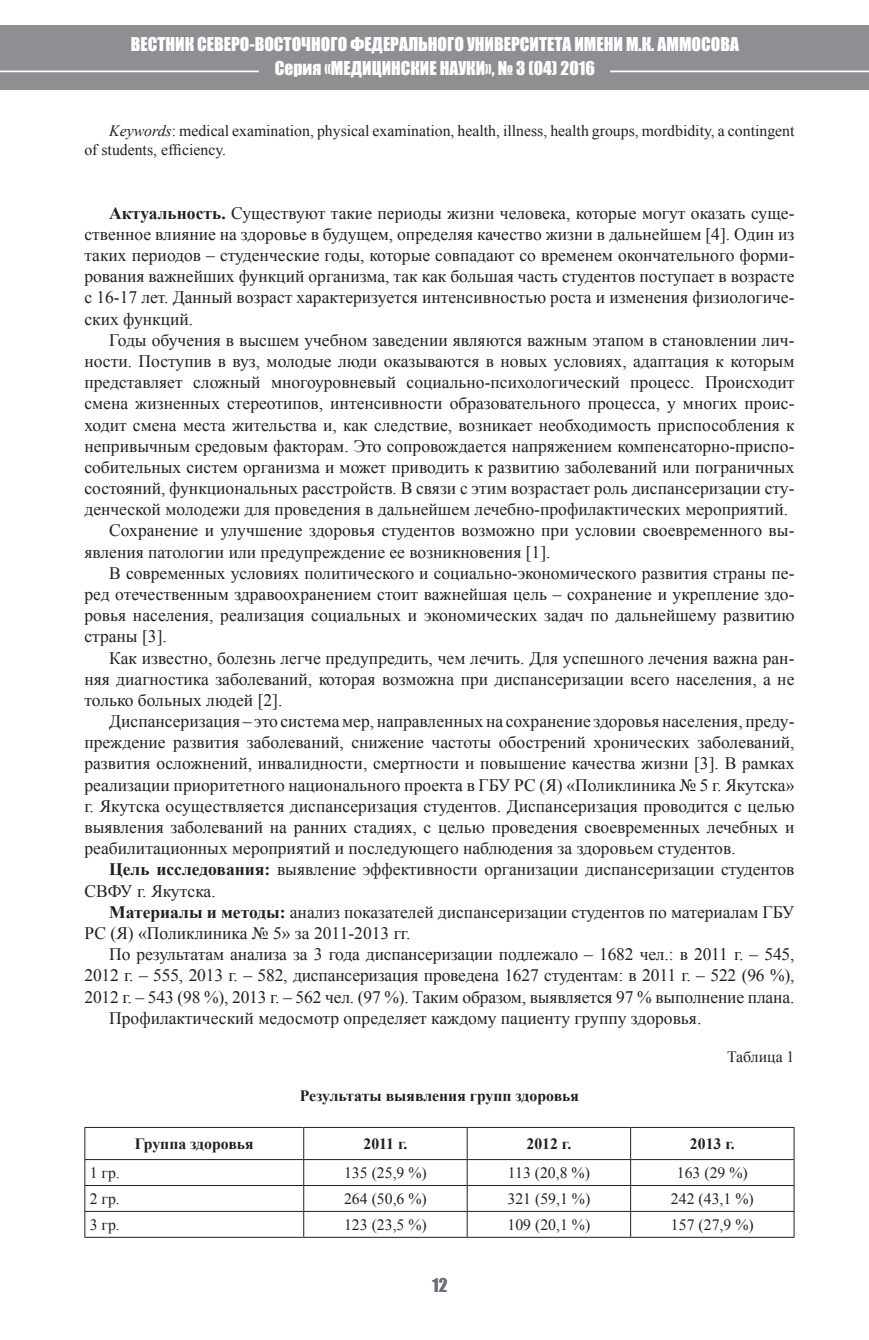
<style>
.page{position:relative;width:869px;height:1340px;background:#fff}
.page>*{position:absolute;margin:0;border:0;box-sizing:border-box;transform-origin:0 0}
.Обычный__веб{font:17.5px/21.2px "Times New Roman";color:#231f20;text-align:justify}
.Основной_текст{font:17.5px/21.2px "Times New Roman";color:#231f20;text-align:justify}
.Обычный{font:17.5px/21.2px "Times New Roman";color:#231f20;text-align:justify}
.t1{font:17.5px/24.5px "Impact";color:#fff;text-align:center}
.t2{font:17.5px "Impact";color:#6c6d70}
.Обычный-2{font:15.75px/19.2px "Times New Roman";color:#231f20}
.Обычный-3{font:700 15.75px "Times New Roman";color:#231f20}
.s1{font-style:italic}
.s2{font-weight:700}
</style>
<div class="page">
<div style="left:0;top:25px;width:868px;height:64px;background:#8d8f92"></div>
<hr style="left:0;top:71px;width:259px;height:1px;background:#fff">
<hr style="left:610px;top:71px;width:258px;height:1px;background:#fff">
<hr style="left:84px;top:1126px;width:219px;height:1px;background:#231f20">
<hr style="left:84px;top:1127px;width:1px;height:32px;background:#231f20">
<hr style="left:303px;top:1126px;width:164px;height:1px;background:#231f20">
<hr style="left:303px;top:1127px;width:1px;height:32px;background:#231f20">
<hr style="left:467px;top:1126px;width:163px;height:1px;background:#231f20">
<hr style="left:466px;top:1127px;width:1px;height:32px;background:#231f20">
<hr style="left:630px;top:1126px;width:164px;height:1px;background:#231f20">
<hr style="left:630px;top:1127px;width:1px;height:32px;background:#231f20">
<hr style="left:793px;top:1127px;width:1px;height:32px;background:#231f20">
<hr style="left:84px;top:1159px;width:219px;height:1px;background:#231f20">
<hr style="left:303px;top:1159px;width:164px;height:1px;background:#231f20">
<hr style="left:467px;top:1159px;width:163px;height:1px;background:#231f20">
<hr style="left:630px;top:1159px;width:164px;height:1px;background:#231f20">
<hr style="left:84px;top:1185px;width:219px;height:1px;background:#231f20">
<hr style="left:303px;top:1185px;width:164px;height:1px;background:#231f20">
<hr style="left:467px;top:1185px;width:163px;height:1px;background:#231f20">
<hr style="left:630px;top:1185px;width:164px;height:1px;background:#231f20">
<hr style="left:84px;top:1210px;width:219px;height:1px;background:#231f20">
<svg style="left:84px;top:1159px;width:1px;height:77px"></svg>
<hr style="left:303px;top:1210px;width:164px;height:1px;background:#231f20">
<svg style="left:303px;top:1159px;width:1px;height:77px"></svg>
<hr style="left:467px;top:1210px;width:163px;height:1px;background:#231f20">
<svg style="left:466px;top:1159px;width:1px;height:77px"></svg>
<hr style="left:630px;top:1210px;width:164px;height:1px;background:#231f20">
<svg style="left:630px;top:1159px;width:1px;height:77px"></svg>
<svg style="left:793px;top:1159px;width:1px;height:77px"></svg>
<hr style="left:84px;top:1236px;width:219px;height:1px;background:#231f20">
<hr style="left:303px;top:1236px;width:164px;height:1px;background:#231f20">
<hr style="left:467px;top:1236px;width:163px;height:1px;background:#231f20">
<hr style="left:630px;top:1236px;width:164px;height:1px;background:#231f20">
<p class="t1" style="left:131px;top:31px;width:609px">ВЕСТНИК СЕВЕРО-ВОСТОЧНОГО ФЕДЕРАЛЬНОГО УНИВЕРСИТЕТА ИМЕНИ М.К. АММОСОВА<br>Серия «МЕДИЦИНСКИЕ НАУКИ», № 3 (04) 2016</p>
<p class="Обычный-2" style="left:84px;top:121px;width:711px;text-indent:25px"><span class="s1">Keywords</span>: medical examination, physical examination, health, illness, health groups, mordbidity, a contingent of students, efficiency.</p>
<p class="Обычный__веб" style="left:84px;top:202px;width:711px;text-indent:25px"><span class="s2">Актуальность.</span> Существуют такие периоды жизни человека, которые могут оказать суще&shy;ственное влияние на здоровье в будущем, определяя качество жизни в дальнейшем [4]. Один из таких периодов – студенческие годы, которые совпадают со временем окончательного форми&shy;рования важнейших функций организма, так как большая часть студентов поступает в возрасте с 16-17 лет. Данный возраст характеризуется интенсивностью роста и изменения физиологиче&shy;ских функций.</p>
<p class="Основной_текст" style="left:84px;top:329px;width:711px;text-indent:25px">Годы обучения в высшем учебном заведении являются важным этапом в становлении лич&shy;ности. Поступив в вуз, молодые люди оказываются в новых условиях, адаптация к которым представляет сложный многоуровневый социально-психологический процесс. Происходит смена жизненных стереотипов, интенсивности образовательного процесса, у многих проис&shy;ходит смена места жительства и, как следствие, возникает необходимость приспособления к непривычным средовым факторам. Это сопровождается напряжением компенсаторно-приспо&shy;собительных систем организма и может приводить к развитию заболеваний или пограничных состояний, функциональных расстройств. В связи с этим возрастает роль диспансеризации сту&shy;денческой молодежи для проведения в дальнейшем лечебно-профилактических мероприятий.</p>
<p class="Обычный__веб" style="left:84px;top:519px;width:711px;text-indent:25px">Сохранение и улучшение здоровья студентов возможно при условии своевременного вы&shy;явления патологии или предупреждение ее возникновения [1].</p>
<p class="Обычный__веб" style="left:84px;top:562px;width:711px;text-indent:25px">В современных условиях политического и социально-экономического развития страны пе&shy;ред отечественным здравоохранением стоит важнейшая цель – сохранение и укрепление здо&shy;ровья населения, реализация социальных и экономических задач по дальнейшему развитию страны [3].</p>
<p class="Обычный__веб" style="left:84px;top:647px;width:711px;text-indent:25px">Как известно, болезнь легче предупредить, чем лечить. Для успешного лечения важна ран&shy;няя диагностика заболеваний, которая возможна при диспансеризации всего населения, а не только больных людей [2].</p>
<p class="Обычный__веб" style="left:84px;top:710px;width:711px;text-indent:25px">Диспансеризация – это система мер, направленных на сохранение здоровья населения, преду&shy;преждение развития заболеваний, снижение частоты обострений хронических заболеваний, развития осложнений, инвалидности, смертности и повышение качества жизни [3]. В рамках реализации приоритетного национального проекта в ГБУ РС (Я) «Поликлиника № 5 г. Якутска» г. Якутска осуществляется диспансеризация студентов. Диспансеризация проводится с целью выявления заболеваний на ранних стадиях, с целью проведения своевременных лечебных и реабилитационных мероприятий и последующего наблюдения за здоровьем студентов.</p>
<p class="Обычный__веб" style="left:84px;top:858px;width:711px;text-indent:25px"><span class="s2">Цель исследования:</span> выявление эффективности организации диспансеризации студентов<br>СВФУ г. Якутска.</p>
<p class="Обычный__веб" style="left:84px;top:901px;width:711px;text-indent:25px"><span class="s2">Материалы и методы:</span> анализ показателей диспансеризации студентов по материалам ГБУ<br>РС (Я) «Поликлиника № 5» за 2011-2013 гг.</p>
<p class="Обычный" style="left:84px;top:943px;width:711px;text-indent:25px">По результатам анализа за 3 года диспансеризации подлежало – 1682 чел.: в 2011 г. – 545, 2012 г. – 555, 2013 г. – 582, диспансеризация проведена 1627 студентам: в 2011 г. – 522 (96 %), 2012 г. – 543 (98 %), 2013 г. – 562 чел. (97 %). Таким образом, выявляется 97 % выполнение плана.</p>
<p class="Обычный" style="left:109px;top:1007px;width:593px">Профилактический медосмотр определяет каждому пациенту группу здоровья.</p>
<p class="Обычный-2" style="left:726px;top:1047px;width:69px">Таблица 1</p>
<p class="Обычный-3" style="left:300px;top:1084px;width:281px">Результаты выявления групп здоровья</p>
<p class="Обычный-3" style="left:135px;top:1132px;width:120px">Группа здоровья</p>
<p class="Обычный-3" style="left:363px;top:1132px;width:45px">2011 г.</p>
<p class="Обычный-3" style="left:526px;top:1132px;width:46px">2012 г.</p>
<p class="Обычный-3" style="left:689px;top:1132px;width:46px">2013 г.</p>
<p class="Обычный-2" style="left:90px;top:1162px;width:32px">1 гр.</p>
<p class="Обычный-2" style="left:344px;top:1162px;width:84px">135 (25,9 %)</p>
<p class="Обычный-2" style="left:507px;top:1162px;width:84px">113 (20,8 %)</p>
<p class="Обычный-2" style="left:676px;top:1162px;width:72px">163 (29 %)</p>
<p class="Обычный-2" style="left:90px;top:1188px;width:32px">2 гр.</p>
<p class="Обычный-2" style="left:344px;top:1188px;width:84px">264 (50,6 %)</p>
<p class="Обычный-2" style="left:507px;top:1188px;width:84px">321 (59,1 %)</p>
<p class="Обычный-2" style="left:670px;top:1188px;width:84px">242 (43,1 %)</p>
<p class="Обычный-2" style="left:90px;top:1214px;width:32px">3 гр.</p>
<p class="Обычный-2" style="left:344px;top:1214px;width:84px">123 (23,5 %)</p>
<p class="Обычный-2" style="left:507px;top:1214px;width:84px">109 (20,1 %)</p>
<p class="Обычный-2" style="left:670px;top:1214px;width:84px">157 (27,9 %)</p>
<p class="t2" style="left:432px;top:1271px;width:17px">12</p>
</div>
